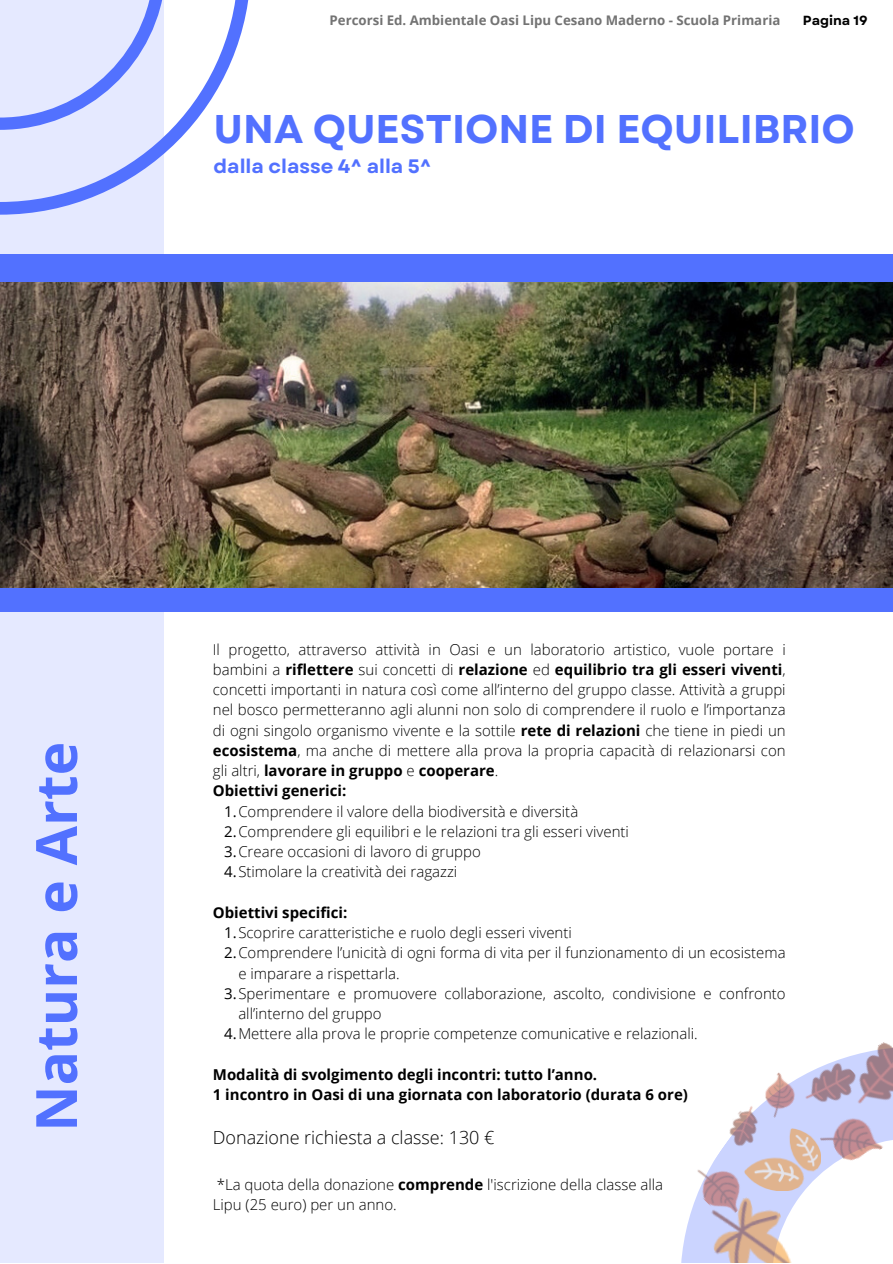
<style>
.page{position:relative;width:893px;height:1264px;background:#fff}
.page>*{position:absolute;margin:0;border:0;box-sizing:border-box;transform-origin:0 0}
.t1{font:700 57px "Open Sans";color:#5271ff}
.t2{font:700 40.05px "Garet";color:#5271ff}
.t3{font:700 19.5px "Garet";color:#5271ff}
.t4{font:300 18px "Open Sans";color:#000}
.t5{font:300 15px/20.2px "Open Sans";color:#000}
.t6{font:700 15px "Open Sans";color:#000}
.t7{font:700 13.2px "Open Sans";color:#737373}
.t8{font:700 13.2px "Garet";color:#000}
.s1{font-weight:700}
.s2{font-weight:400}
</style>
<div class="page">
<div style="left:0;top:0;width:164px;height:1262px;background:#e5e9ff"></div>
<img style="left:0;top:282px;width:892px;height:306px">
<svg style="left:0;top:0;width:249px;height:215px"></svg>
<div style="left:0;top:588px;width:892px;height:24px;background:#5271ff"></div>
<div style="left:0;top:254px;width:892px;height:28px;background:#5271ff"></div>
<svg style="left:681px;top:1221px;width:22px;height:41px"></svg>
<img style="left:703px;top:1221px;width:88px;height:41px">
<img style="left:688px;top:1072px;width:135px;height:149px">
<img style="left:744px;top:1128px;width:76px;height:62px">
<img style="left:794px;top:1042px;width:98px;height:130px">
<p class="t7" style="left:329px;top:11px;width:452px">Percorsi Ed. Ambientale Oasi Lipu Cesano Maderno - Scuola Primaria</p>
<p class="t8" style="left:802px;top:11px;width:66px">Pagina 19</p>
<p class="t2" style="left:214px;top:101px;width:642px">UNA QUESTIONE DI EQUILIBRIO</p>
<p class="t3" style="left:214px;top:152px;width:219px">dalla classe 4^ alla 5^</p>
<p class="t1" style="left:16px;top:1131px;width:391px;rotate:-90deg">Natura e Arte</p>
<p class="t5" style="left:213px;top:638px;width:574px;text-align:justify">Il progetto, attraverso attività in Oasi e un laboratorio artistico, vuole portare i bambini a <span class="s1">riflettere</span> sui concetti di <span class="s1">relazione</span> ed <span class="s1">equilibrio tra gli esseri viventi</span>, concetti importanti in natura così come all’interno del gruppo classe. Attività a gruppi nel bosco permetteranno agli alunni non solo di comprendere il ruolo e l’importanza di ogni singolo organismo vivente e la sottile <span class="s1">rete di relazioni</span> che tiene in piedi un <span class="s1">ecosistema</span>, ma anche di mettere alla prova la propria capacità di relazionarsi con gli altri, <span class="s1">lavorare in gruppo</span> e <span class="s1">cooperare</span>.</p>
<p class="t6" style="left:213px;top:780px;width:135px">Obiettivi generici:</p>
<p class="t5" style="left:224px;top:800px;width:355px"><span class="s2">1.</span>Comprendere il valore della biodiversità e diversità</p>
<p class="t5" style="left:224px;top:821px;width:406px"><span class="s2">2.</span>Comprendere gli equilibri e le relazioni tra gli esseri viventi</p>
<p class="t5" style="left:224px;top:841px;width:258px"><span class="s2">3.</span>Creare occasioni di lavoro di gruppo</p>
<p class="t5" style="left:224px;top:861px;width:234px"><span class="s2">4.</span>Stimolare la creatività dei ragazzi</p>
<p class="t6" style="left:213px;top:901px;width:136px">Obiettivi specifici:</p>
<p class="t5" style="left:224px;top:922px;width:349px"><span class="s2">1.</span>Scoprire caratteristiche e ruolo degli esseri viventi</p>
<p class="t5" style="left:238px;top:942px;width:549px;text-indent:-14px"><span class="s2">2.</span>Comprendere l’unicità di ogni forma di vita per il funzionamento di un ecosistema e imparare a rispettarla.</p>
<p class="t5" style="left:238px;top:982px;width:549px;text-indent:-14px"><span class="s2">3.</span>Sperimentare e promuovere collaborazione, ascolto, condivisione e confronto all’interno del gruppo</p>
<p class="t5" style="left:224px;top:1023px;width:475px"><span class="s2">4.</span>Mettere alla prova le proprie competenze comunicative e relazionali.</p>
<p class="t6" style="left:213px;top:1063px;width:386px">Modalità di svolgimento degli incontri: tutto l’anno.</p>
<p class="t6" style="left:213px;top:1084px;width:476px">1 incontro in Oasi di una giornata con laboratorio (durata 6 ore)</p>
<p class="t4" style="left:213px;top:1124px;width:283px">Donazione richiesta a classe: 130 €</p>
<p class="t5" style="left:217px;top:1174px;width:448px">*La quota della donazione <span class="s1">comprende</span> l'iscrizione della classe alla</p>
<p class="t5" style="left:213px;top:1194px;width:185px">Lipu (25 euro) per un anno.</p>
</div>
